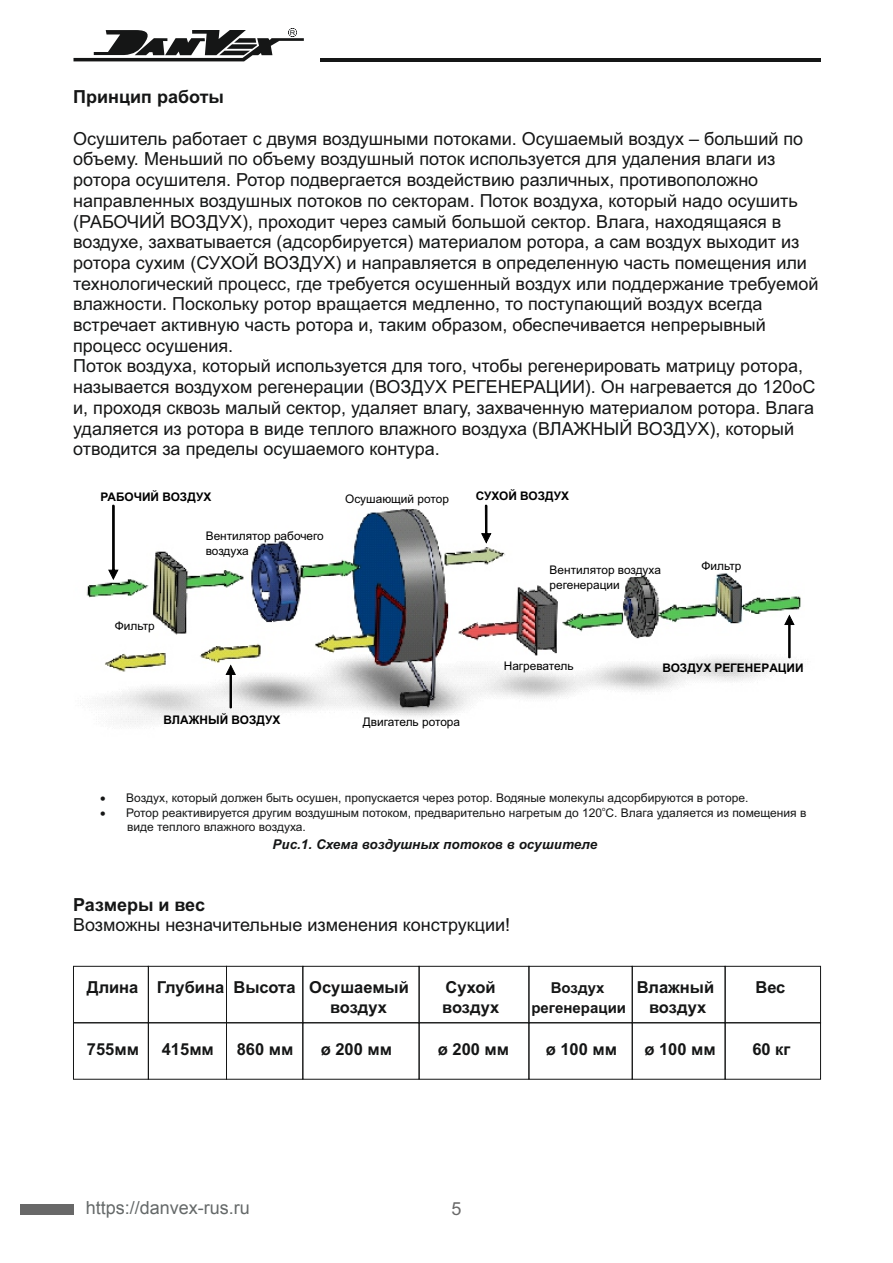
<style>
.page{position:relative;width:893px;height:1263px;background:#fff}
.page>*{position:absolute;margin:0;border:0;box-sizing:border-box;transform-origin:0 0}
.t1{font:18px/20.7px "Arial";color:#151616}
.t2{font:700 18px "Arial";color:#151616}
.t3{font:18px "Arial";color:#656969}
.t4{font:18px "Arial";color:#686868}
.t5{font:700 16.5px "Arial";color:#151616}
.t6{font:700 15px "Arial";color:#151616}
.t7{font:italic 700 13.5px "Arial";color:#151616}
.t8{font:12px/13.5px "Arial";color:#151616}
.t9{font:11.85px/15.6px "Arial";color:#000}
.t10{font:700 11.85px "Arial";color:#000}
.t11{font:6.45px "Arial";color:#151616;scale:1.18 1}
.t12{font:6px "Arial";color:#151616}
</style>
<div class="page">
<svg style="left:73px;top:28px;width:231px;height:33px"></svg>
<hr style="left:320px;top:58px;width:500px;height:3px;background:#151616">
<div style="left:20px;top:1204px;width:53px;height:10px;background:#686868"></div>
<img style="left:86px;top:504px;width:715px;height:220px">
<svg style="left:109px;top:505px;width:9px;height:74px"></svg>
<svg style="left:785px;top:615px;width:9px;height:43px"></svg>
<svg style="left:226px;top:665px;width:9px;height:43px"></svg>
<svg style="left:481px;top:505px;width:10px;height:38px"></svg>
<div style="left:73px;top:966px;width:76px;height:57px;border:1px solid #151616"></div>
<div style="left:148px;top:966px;width:79px;height:57px;border:1px solid #151616"></div>
<div style="left:226px;top:966px;width:77px;height:57px;border:1px solid #151616"></div>
<div style="left:302px;top:966px;width:118px;height:57px;border:1px solid #151616"></div>
<div style="left:419px;top:966px;width:110px;height:57px;border:1px solid #151616"></div>
<div style="left:528px;top:966px;width:105px;height:57px;border:1px solid #151616"></div>
<div style="left:632px;top:966px;width:94px;height:57px;border:1px solid #151616"></div>
<div style="left:725px;top:966px;width:96px;height:57px;border:1px solid #151616"></div>
<div style="left:73px;top:1022px;width:76px;height:58px;border:1px solid #151616"></div>
<div style="left:148px;top:1022px;width:79px;height:58px;border:1px solid #151616"></div>
<div style="left:226px;top:1022px;width:77px;height:58px;border:1px solid #151616"></div>
<div style="left:302px;top:1022px;width:118px;height:58px;border:1px solid #151616"></div>
<div style="left:419px;top:1022px;width:110px;height:58px;border:1px solid #151616"></div>
<div style="left:528px;top:1022px;width:105px;height:58px;border:1px solid #151616"></div>
<div style="left:632px;top:1022px;width:94px;height:58px;border:1px solid #151616"></div>
<div style="left:725px;top:1022px;width:96px;height:58px;border:1px solid #151616"></div>
<p class="t11" style="left:290px;top:30px;width:6px">R</p>
<p class="t2" style="left:73px;top:90px;width:152px">Принцип работы</p>
<p class="t1" style="left:73px;top:130px;width:747px">Осушитель работает с двумя воздушными потоками. Осушаемый воздух – больший по объему. Меньший по объему воздушный поток используется для удаления влаги из ротора осушителя. Ротор подвергается воздействию различных, противоположно направленных воздушных потоков по секторам. Поток воздуха, который надо осушить (РАБОЧИЙ ВОЗДУХ), проходит через самый большой сектор. Влага, находящаяся в воздухе, захватывается (адсорбируется) материалом ротора, а сам воздух выходит из ротора сухим (СУХОЙ ВОЗДУХ) и направляется в определенную часть помещения или технологический процесс, где требуется осушенный воздух или поддержание требуемой влажности. Поскольку ротор вращается медленно, то поступающий воздух всегда встречает активную часть ротора и, таким образом, обеспечивается непрерывный процесс осушения.<br>Поток воздуха, который используется для того, чтобы регенерировать матрицу ротора, называется воздухом регенерации (ВОЗДУХ РЕГЕНЕРАЦИИ). Он нагревается до 120оС и, проходя сквозь малый сектор, удаляет влагу, захваченную материалом ротора. Влага удаляется из ротора в виде теплого влажного воздуха (ВЛАЖНЫЙ ВОЗДУХ), который отводится за пределы осушаемого контура.</p>
<p class="t10" style="left:101px;top:493px;width:112px">РАБОЧИЙ ВОЗДУХ</p>
<p class="t9" style="left:345px;top:492px;width:105px">Осушающий ротор</p>
<p class="t9" style="left:115px;top:619px;width:41px">Фильтр</p>
<p class="t9" style="left:206px;top:529px;width:120px">Вентилятор рабочего воздуха</p>
<p class="t10" style="left:164px;top:715px;width:118px">ВЛАЖНЫЙ ВОЗДУХ</p>
<p class="t9" style="left:363px;top:715px;width:99px">Двигатель ротора</p>
<p class="t10" style="left:476px;top:492px;width:95px">СУХОЙ ВОЗДУХ</p>
<p class="t9" style="left:550px;top:563px;width:113px">Вентилятор воздуха регенерации</p>
<p class="t9" style="left:702px;top:559px;width:41px">Фильтр</p>
<p class="t9" style="left:504px;top:659px;width:71px">Нагреватель</p>
<p class="t10" style="left:662px;top:663px;width:143px">ВОЗДУХ РЕГЕНЕРАЦИИ</p>
<p class="t8" style="left:100px;top:792px;width:650px">• Воздух, который должен быть осушен, пропускается через ротор. Водяные молекулы адсорбируются в роторе.</p>
<p class="t12" style="left:602px;top:807px;width:5px">о</p>
<p class="t8" style="left:127px;top:807px;width:681px;text-indent:-27px">• Ротор реактивируется другим воздушным потоком, предварительно нагретым до 120 C. Влага удаляется из помещения в виде теплого влажного воздуха.</p>
<p class="t7" style="left:272px;top:839px;width:326px">Рис.1. Схема воздушных потоков в осушителе</p>
<p class="t2" style="left:73px;top:897px;width:133px">Размеры и вес</p>
<p class="t1" style="left:73px;top:916px;width:438px">Возможны незначительные изменения конструкции!</p>
<p class="t5" style="left:87px;top:980px;width:323px">Длина Глубина Высота Осушаемый</p>
<p class="t5" style="left:445px;top:980px;width:52px">Сухой</p>
<p class="t6" style="left:551px;top:982px;width:55px">Воздух</p>
<p class="t5" style="left:637px;top:980px;width:79px">Влажный</p>
<p class="t5" style="left:755px;top:980px;width:32px">Вес</p>
<p class="t5" style="left:330px;top:1001px;width:59px">воздух</p>
<p class="t5" style="left:442px;top:1001px;width:59px">воздух</p>
<p class="t6" style="left:531px;top:1002px;width:96px">регенерации</p>
<p class="t5" style="left:649px;top:1001px;width:59px">воздух</p>
<p class="t5" style="left:87px;top:1043px;width:53px">755мм</p>
<p class="t5" style="left:162px;top:1043px;width:53px">415мм</p>
<p class="t5" style="left:237px;top:1043px;width:58px">860 мм</p>
<p class="t5" style="left:321px;top:1043px;width:73px">ø 200 мм</p>
<p class="t5" style="left:438px;top:1043px;width:73px">ø 200 мм</p>
<p class="t5" style="left:546px;top:1043px;width:73px">ø 100 мм</p>
<p class="t5" style="left:644px;top:1043px;width:73px">ø 100 мм</p>
<p class="t5" style="left:752px;top:1043px;width:40px">60 кг</p>
<p class="t3" style="left:86px;top:1198px;width:166px">https://danvex-rus.ru</p>
<p class="t4" style="left:451px;top:1201px;width:12px">5</p>
</div>
